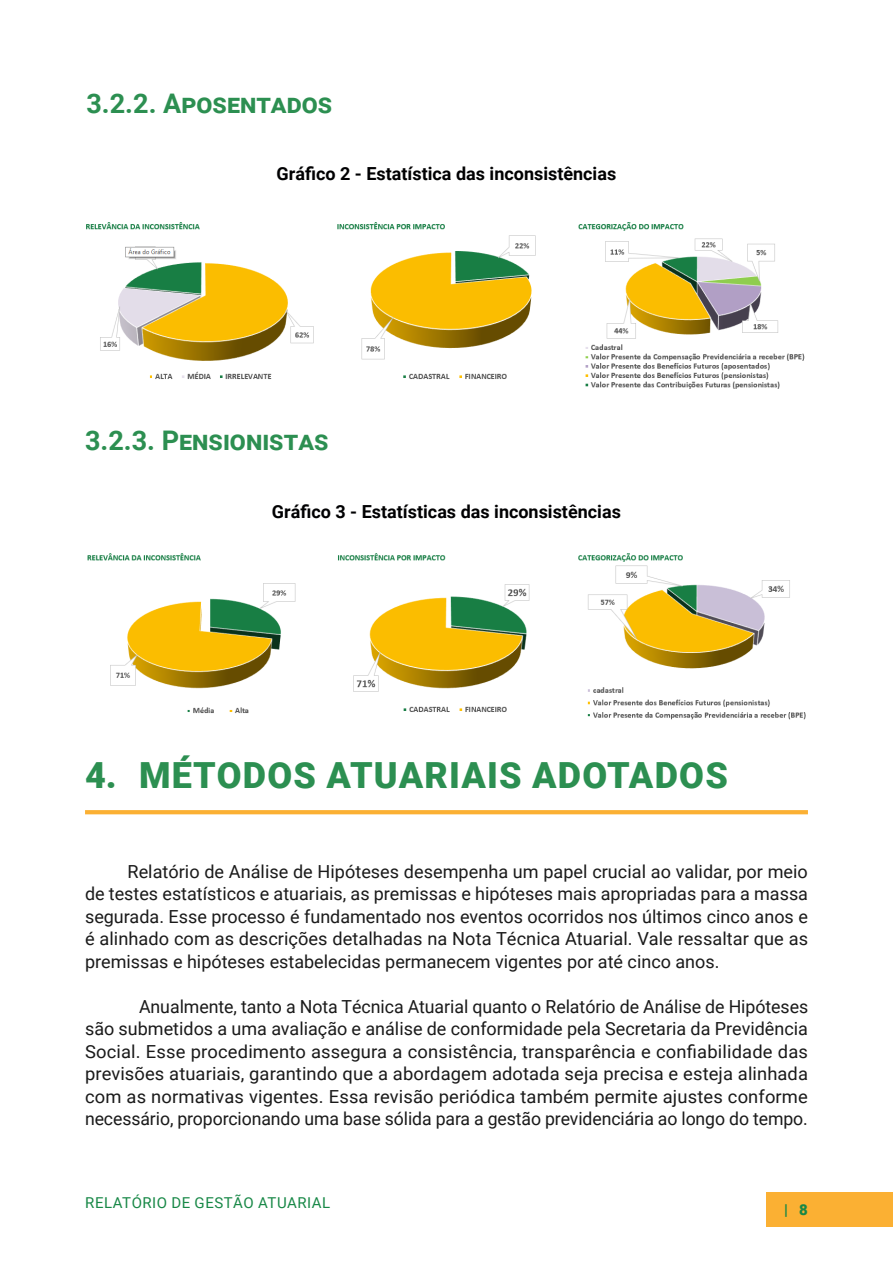
<style>
.page{position:relative;width:893px;height:1263px;background:#fff}
.page>*{position:absolute;margin:0;border:0;box-sizing:border-box;transform-origin:0 0}
.Título{font:900 36px "Roboto";letter-spacing:.035em;color:#2c8f51}
.subtitulo{font:700 27px "Roboto";color:#2c8f51}
.Corpo{font:18px/22.5px "Roboto";color:#1a1a1a;text-align:justify}
.Título_Imagem{font:700 18px "Roboto";color:#000002}
.t1{font:15px "Roboto";letter-spacing:.035em;color:#188847}
.t2{font:900 15px "Roboto";color:#188847}
</style>
<div class="page">
<div style="left:766px;top:1192px;width:127px;height:34px;background:#fbb033"></div>
<img style="left:86px;top:223px;width:719px;height:166px">
<img style="left:87px;top:553px;width:719px;height:167px">
<svg style="left:85px;top:810px;width:723px;height:4px;background:#fbb238"></svg>
<p class="subtitulo" style="left:86px;top:84px;width:247px">3.2.2. Aposentados</p>
<p class="Título_Imagem" style="left:277px;top:161px;width:341px">Gráfico 2 - Estatística das inconsistências</p>
<p class="subtitulo" style="left:85px;top:421px;width:245px">3.2.3. Pensionistas</p>
<p class="Título_Imagem" style="left:272px;top:498px;width:350px">Gráfico 3 - Estatísticas das inconsistências</p>
<p class="Título" style="left:85px;top:749px;width:644px">4. MÉTODOS ATUARIAIS ADOTADOS</p>
<p class="Corpo" style="left:85px;top:859px;width:724px;text-indent:43px">Relatório de Análise de Hipóteses desempenha um papel crucial ao validar, por meio de testes estatísticos e atuariais, as premissas e hipóteses mais apropriadas para a massa segurada. Esse processo é fundamentado nos eventos ocorridos nos últimos cinco anos e é alinhado com as descrições detalhadas na Nota Técnica Atuarial. Vale ressaltar que as premissas e hipóteses estabelecidas permanecem vigentes por até cinco anos.</p>
<p class="Corpo" style="left:85px;top:994px;width:725px;text-indent:54px">Anualmente, tanto a Nota Técnica Atuarial quanto o Relatório de Análise de Hipóteses são submetidos a uma avaliação e análise de conformidade pela Secretaria da Previdência Social. Esse procedimento assegura a consistência, transparência e confiabilidade das previsões atuariais, garantindo que a abordagem adotada seja precisa e esteja alinhada com as normativas vigentes. Essa revisão periódica também permite ajustes conforme necessário, proporcionando uma base sólida para a gestão previdenciária ao longo do tempo.</p>
<p class="t1" style="left:85px;top:1192px;width:246px">RELATÓRIO DE GESTÃO ATUARIAL</p>
<p class="t2" style="left:784px;top:1199px;width:25px">| 8</p>
</div>
